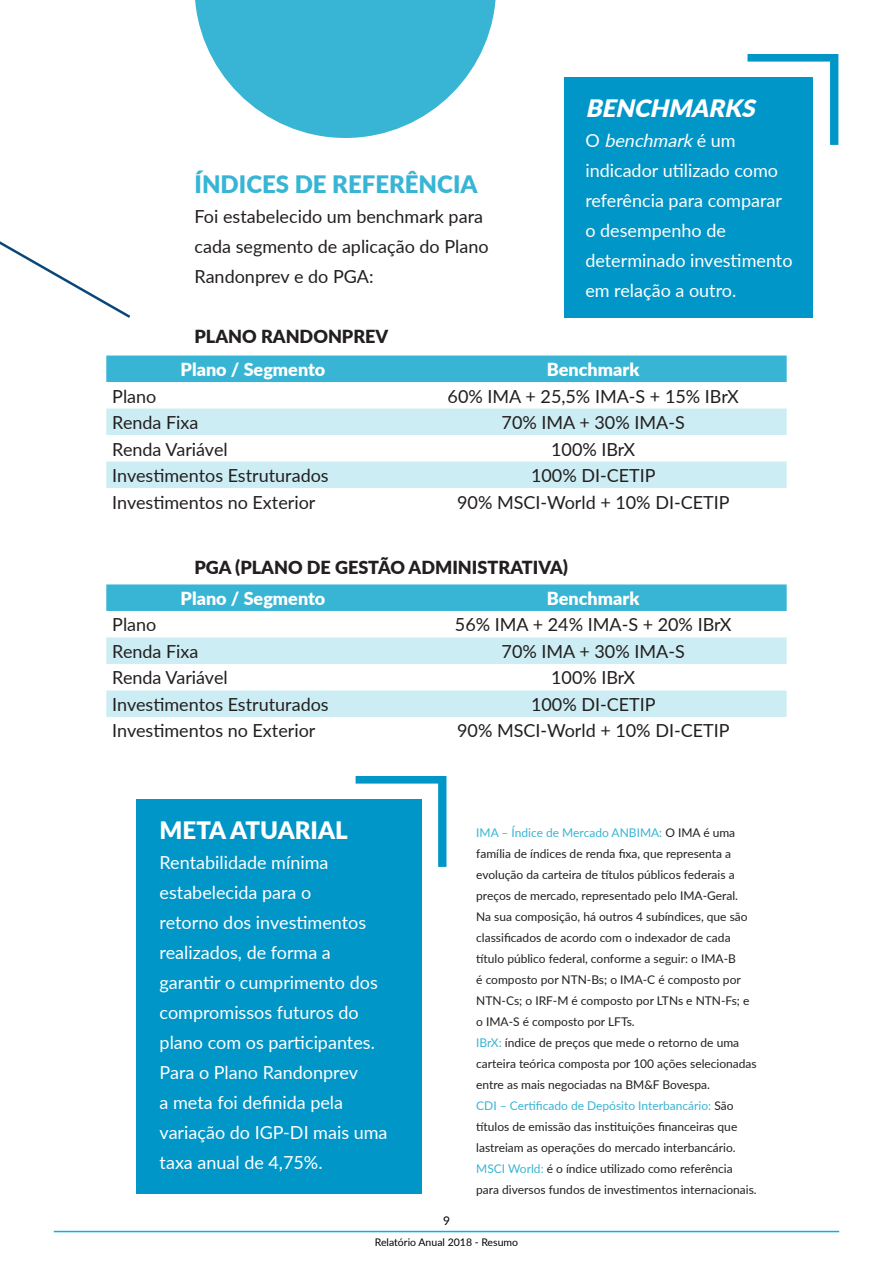
<style>
.page{position:relative;width:893px;height:1263px;background:#fff}
.page>*{position:absolute;margin:0;border:0;box-sizing:border-box;transform-origin:0 0}
.t1{font:900 24px "Lato";color:#38b5d4}
.t2{font:900 24px "Lato";color:#fff}
.t3{font:italic 900 24px "Lato";color:#fff}
.t4{font:18px/30px "Lato";color:#231f20}
.t5{font:18px/30px "Lato";color:#fff}
.t6{font:900 18px "Lato";color:#231f20}
.t7{font:900 18px "Lato";color:#fff}
.t8{font:12px/21px "Lato";color:#231f20}
.t9{font:12px "Lato";color:#000001}
.t10{font:10.5px "Lato";color:#000001}
.s1{font-style:italic}
.s2{color:#38b5d4}
</style>
<div class="page">
<hr style="left:54px;top:1231px;width:785px;height:1px;background:#00b5ed">
<div style="left:106px;top:356px;width:681px;height:26px;background:#38b5d4"></div>
<svg style="left:106px;top:408px;width:681px;height:80px;fill:#cdedf4"></svg>
<div style="left:106px;top:584px;width:681px;height:27px;background:#38b5d4"></div>
<svg style="left:106px;top:637px;width:681px;height:80px;fill:#cdedf4"></svg>
<svg style="left:747px;top:54px;width:91px;height:91px"></svg>
<div style="left:565px;top:77px;width:248px;height:241px;background:#0096c7"></div>
<svg style="left:0;top:241px;width:130px;height:77px"></svg>
<svg style="left:195px;top:0;width:301px;height:138px"></svg>
<svg style="left:356px;top:776px;width:90px;height:91px"></svg>
<div style="left:136px;top:799px;width:285px;height:394px;background:#0096c7"></div>
<p class="t1" style="left:195px;top:166px;width:284px">ÍNDICES DE REFERÊNCIA</p>
<p class="t4" style="left:195px;top:200px;width:296px">Foi estabelecido um benchmark para cada segmento de aplicação do Plano<br>Randonprev e do PGA:</p>
<p class="t3" style="left:585px;top:90px;width:178px">BENCHMARKS</p>
<p class="t5" style="left:585px;top:125px;width:209px">O <span class="s1">benchmark</span>é u m indicador utilizado como referência para comparar o desempenho de determinado investimento em relação a outro.</p>
<p class="t6" style="left:195px;top:322px;width:195px">PLANO RANDONPREV</p>
<p class="t7" style="left:181px;top:356px;width:146px">Plano / Segmento</p>
<p class="t7" style="left:547px;top:356px;width:94px">Benchmark</p>
<p class="t4" style="left:112px;top:380px;width:46px">Plano</p>
<p class="t4" style="left:448px;top:380px;width:293px">60% IMA + 25,5% IMA-S + 15% IBrX</p>
<p class="t4" style="left:112px;top:407px;width:88px">Renda Fixa</p>
<p class="t4" style="left:502px;top:407px;width:185px">70% IMA + 30% IMA-S</p>
<p class="t4" style="left:112px;top:433px;width:117px">Renda Variável</p>
<p class="t4" style="left:551px;top:433px;width:86px">100% IBrX</p>
<p class="t4" style="left:112px;top:460px;width:218px">Investimentos Estruturados</p>
<p class="t4" style="left:531px;top:460px;width:126px">100% DI-CETIP</p>
<p class="t4" style="left:112px;top:486px;width:205px">Investimentos no Exterior</p>
<p class="t4" style="left:457px;top:486px;width:274px">90% MSCI-World + 10% DI-CETIP</p>
<p class="t6" style="left:195px;top:554px;width:375px">PGA (PLANO DE GESTÃO ADMINISTRATIVA)</p>
<p class="t7" style="left:181px;top:585px;width:146px">Plano / Segmento</p>
<p class="t7" style="left:547px;top:585px;width:94px">Benchmark</p>
<p class="t4" style="left:112px;top:609px;width:46px">Plano</p>
<p class="t4" style="left:455px;top:609px;width:278px">56% IMA + 24% IMA-S + 20% IBrX</p>
<p class="t4" style="left:112px;top:636px;width:88px">Renda Fixa</p>
<p class="t4" style="left:502px;top:636px;width:185px">70% IMA + 30% IMA-S</p>
<p class="t4" style="left:112px;top:662px;width:117px">Renda Variável</p>
<p class="t4" style="left:551px;top:662px;width:86px">100% IBrX</p>
<p class="t4" style="left:112px;top:689px;width:218px">Investimentos Estruturados</p>
<p class="t4" style="left:531px;top:689px;width:126px">100% DI-CETIP</p>
<p class="t4" style="left:112px;top:715px;width:205px">Investimentos no Exterior</p>
<p class="t4" style="left:457px;top:715px;width:274px">90% MSCI-World + 10% DI-CETIP</p>
<p class="t2" style="left:160px;top:812px;width:190px">META ATUARIAL</p>
<p class="t5" style="left:160px;top:847px;width:229px">Rentabilidade mínima estabelecida para o<br>retorno dos investimentos realizados, de forma a garantir o cumprimento dos compromissos futuros do plano com os participantes.<br>Para o Plano Randonprev<br>a meta foi definida pela variação do IGP-DI mais uma taxa anual de 4,75%.</p>
<p class="t9" style="left:443px;top:1212px;width:8px">9</p>
<p class="t8" style="left:476px;top:821px;width:275px"><span class="s2">IMA – Índice de Mercado ANBIMA:</span> O IMA é uma família de índices de renda fixa, que representa a evolução da carteira de títulos públicos federais a preços de mercado, representado pelo IMA-Geral.<br>Na sua composição, há outros 4 subíndices, que são classificados de acordo com o indexador de cada título público federal, conforme a seguir: o IMA-B<br>é composto por NTN-Bs; o IMA-C é composto por NTN-Cs; o IRF-M é composto por LTNs e NTN-Fs; e o IMA-S é composto por LFTs.</p>
<p class="t8" style="left:476px;top:1031px;width:282px"><span class="s2">IBrX:</span> índice de preços que mede o retorno de uma carteira teórica composta por 100 ações selecionadas entre as mais negociadas na BM&amp;F Bovespa.</p>
<p class="t8" style="left:476px;top:1094px;width:263px"><span class="s2">CDI – Certificado de Depósito Interbancário:</span> São títulos de emissão das instituições financeiras que lastreiam as operações do mercado interbancário.</p>
<p class="t8" style="left:476px;top:1157px;width:282px"><span class="s2">MSCI World:</span> é o índice utilizado como referência para diversos fundos de investimentos internacionais.</p>
<p class="t10" style="left:375px;top:1235px;width:145px">Relatório Anual 2018 - Resumo</p>
</div>
